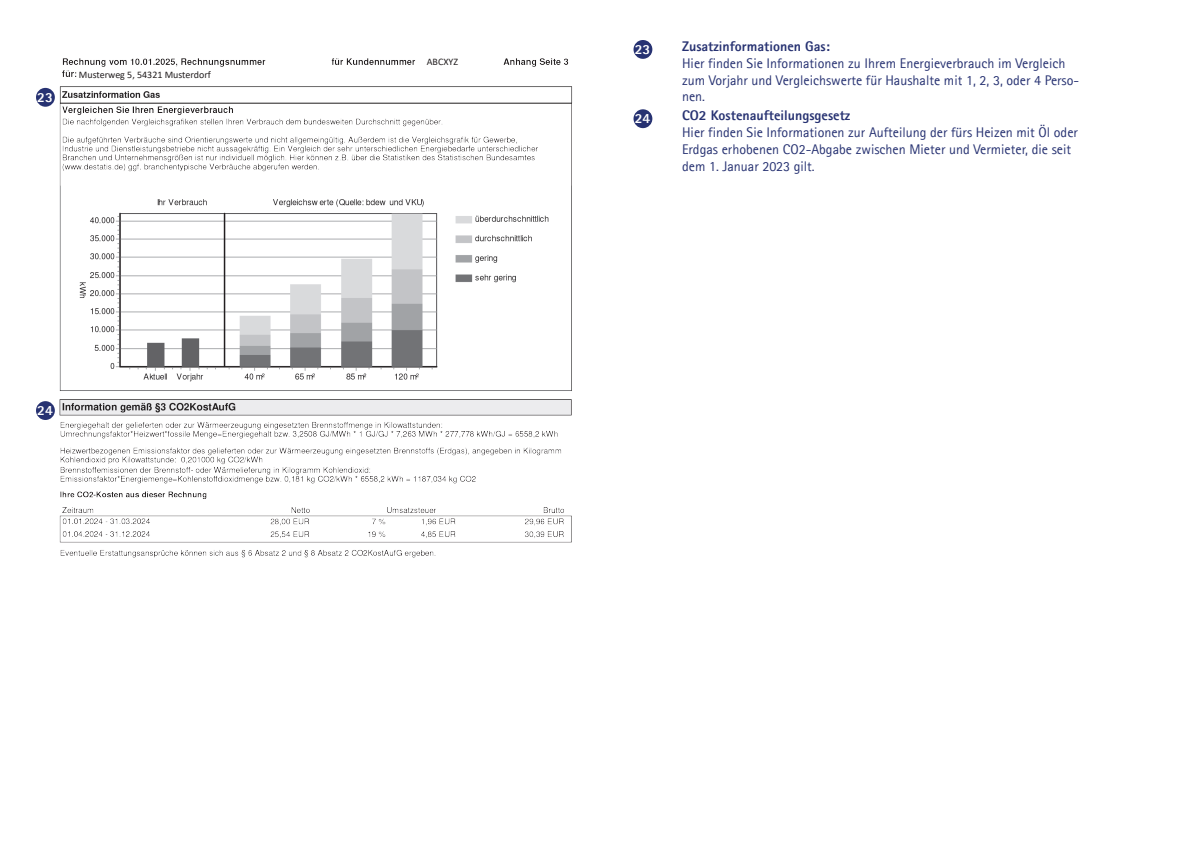
<style>
.page{position:relative;width:1191px;height:842px;background:#fff}
.page>*{position:absolute;margin:0;border:0;box-sizing:border-box;transform-origin:0 0}
.t1{font:14px/16.8px "Agfa Rotis Sans Serif";color:#273272}
.t2{font:800 14px "Agfa Rotis Sans Serif";color:#273272}
.t3{font:800 14px "Agfa Rotis Sans Serif";color:#fff}
.t4{font:10px "Calibri";color:#231f20}
.s1{font-weight:800}
</style>
<div class="page">
<img style="left:36px;top:58px;width:537px;height:500px">
<div style="left:633px;top:40px;width:19px;height:19px;background:#273272;border-radius:50%"></div>
<div style="left:633px;top:109px;width:19px;height:19px;background:#273272;border-radius:50%"></div>
<div style="left:36px;top:88px;width:19px;height:19px;background:#273272;border-radius:50%"></div>
<div style="left:427px;top:58px;width:38px;height:10px;background:#fff"></div>
<div style="left:79px;top:70px;width:185px;height:11px;background:#fff"></div>
<div style="left:36px;top:401px;width:19px;height:19px;background:#273272;border-radius:50%"></div>
<p class="t3" style="left:37px;top:88px;width:17px">23</p>
<p class="t4" style="left:79px;top:68px;width:134px">Musterweg 5, 54321 Musterdorf</p>
<p class="t3" style="left:37px;top:401px;width:17px">24</p>
<p class="t4" style="left:427px;top:55px;width:33px">ABCXYZ</p>
<p class="t3" style="left:635px;top:40px;width:17px">23</p>
<p class="t2" style="left:682px;top:37px;width:149px">Zusatzinformationen Gas:</p>
<p class="t1" style="left:682px;top:54px;width:399px">Hier finden Sie Informationen zu Ihrem Energieverbrauch im Vergleich zum Vorjahr und Vergleichswerte für Haushalte mit 1, 2, 3, oder 4 Perso&shy;nen.</p>
<p class="t3" style="left:635px;top:109px;width:17px">24</p>
<p class="t1" style="left:682px;top:107px;width:397px"><span class="s1">CO2 Kostenaufteilungsgesetz<br></span>Hier finden Sie Informationen zur Aufteilung der fürs Heizen mit Öl oder Erdgas erhobenen CO2-Abgabe zwischen Mieter und Vermieter, die seit dem 1. Januar 2023 gilt.</p>
</div>
